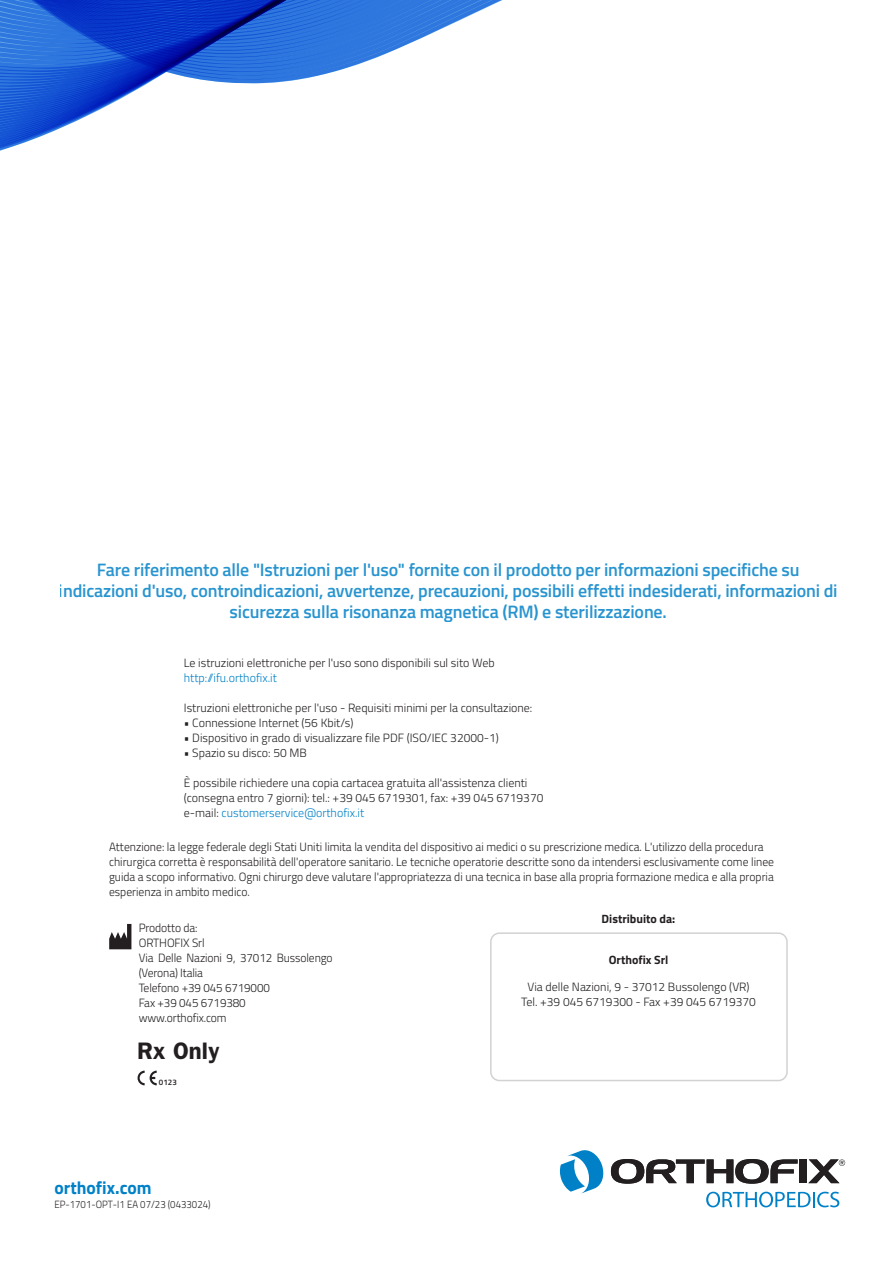
<style>
.page{position:relative;width:893px;height:1263px;background:#fff}
.page>*{position:absolute;margin:0;border:0;box-sizing:border-box;transform-origin:0 0}
.t1{font:600 24px "Franklin Gothic";color:#231f20}
.t2{font:600 18px/21px "Titillium";letter-spacing:-.01em;color:#0081c7;text-align:center}
.t3{font:700 18px "Titillium";color:#0081c7}
.t4{font:300 12px/15px "Titillium";color:#231f20}
.t5{font:700 12px "Titillium";color:#231f20}
.t6{font:300 12px "Titillium";color:#0081c7}
.t7{font:600 12px "Franklin Gothic";color:#231f20}
.t8{font:300 10.5px "Titillium";color:#231f20;scale:.92 1}
.t9{font:600 7.95px "Titillium";color:#231f20}
.s1{color:#0081c7}
</style>
<div class="page">
<svg style="left:138px;top:1070px;width:19px;height:15px"></svg>
<svg style="left:0;top:107px;width:105px;height:4px"></svg>
<svg style="left:0;top:100px;width:118px;height:4px"></svg>
<svg style="left:0;top:0;width:503px;height:99px"></svg>
<svg style="left:109px;top:924px;width:22px;height:25px"></svg>
<div style="left:490px;top:932px;width:298px;height:149px;border:2px solid #d1d2d4;border-radius:9px"></div>
<svg style="left:559px;top:1150px;width:45px;height:44px"></svg>
<svg style="left:611px;top:1159px;width:187px;height:25px"></svg>
<div style="left:799px;top:1159px;width:8px;height:24px;background:#231f20"></div>
<svg style="left:808px;top:1159px;width:37px;height:24px"></svg>
<svg style="left:706px;top:1192px;width:133px;height:15px"></svg>
<p class="t2" style="left:59px;top:558px;width:780px">Fare riferimento alle "Istruzioni per l'uso" fornite con il prodotto per informazioni specifiche su indicazioni d'uso, controindicazioni, avvertenze, precauzioni, possibili effetti indesiderati, informazioni di sicurezza sulla risonanza magnetica (RM) e sterilizzazione.</p>
<p class="t4" style="left:184px;top:655px;width:312px">Le istruzioni elettroniche per l'uso sono disponibili sul sito Web</p>
<p class="t6" style="left:184px;top:669px;width:94px">http://ifu.orthofix.it</p>
<p class="t4" style="left:184px;top:700px;width:350px">Istruzioni elettroniche per l'uso - Requisiti minimi per la consultazione:</p>
<p class="t4" style="left:184px;top:715px;width:171px">• Connessione Internet (56 Kbit/s)</p>
<p class="t4" style="left:184px;top:730px;width:317px">• Dispositivo in grado di visualizzare file PDF (ISO/IEC 32000-1)</p>
<p class="t4" style="left:184px;top:745px;width:124px">• Spazio su disco: 50 MB</p>
<p class="t4" style="left:184px;top:775px;width:361px">È possibile richiedere una copia cartacea gratuita all'assistenza clienti (consegna entro 7 giorni): tel.: +39 045 6719301, fax: +39 045 6719370 e-mail: <span class="s1">customerservice@orthofix.it</span></p>
<p class="t4" style="left:109px;top:839px;width:667px">Attenzione: la legge federale degli Stati Uniti limita la vendita del dispositivo ai medici o su prescrizione medica. L'utilizzo della procedura chirurgica corretta è responsabilità dell'operatore sanitario. Le tecniche operatorie descritte sono da intendersi esclusivamente come linee guida a scopo informativo. Ogni chirurgo deve valutare l'appropriatezza di una tecnica in base alla propria formazione medica e alla propria esperienza in ambito medico.</p>
<p class="t4" style="left:139px;top:919px;width:195px">Prodotto da:<br>ORTHOFIX Srl<br>Via Delle Nazioni 9, 37012 Bussolengo (Verona) Italia<br>Telefono +39 045 6719000<br>Fax +39 045 6719380 www.orthofix.com</p>
<p class="t7" style="left:147px;top:978px;width:43px">Rx Only</p>
<h1 class="t1" style="left:137px;top:1037px;width:84px">Rx Only</h1>
<p class="t9" style="left:159px;top:1076px;width:19px">0123</p>
<h2 class="t3" style="left:54px;top:1174px;width:99px">orthofix.com</h2>
<p class="t8" style="left:54px;top:1196px;width:171px">EP-1701-OPT-I1 EA 07/23 (0433024)</p>
<p class="t5" style="left:602px;top:909px;width:75px">Distribuito da:</p>
<p class="t5" style="left:609px;top:950px;width:61px">Orthofix Srl</p>
<p class="t4" style="left:521px;top:979px;width:236px;text-align:center">Via delle Nazioni, 9 - 37012 Bussolengo (VR)<br>Tel. +39 045 6719300 - Fax +39 045 6719370</p>
</div>
